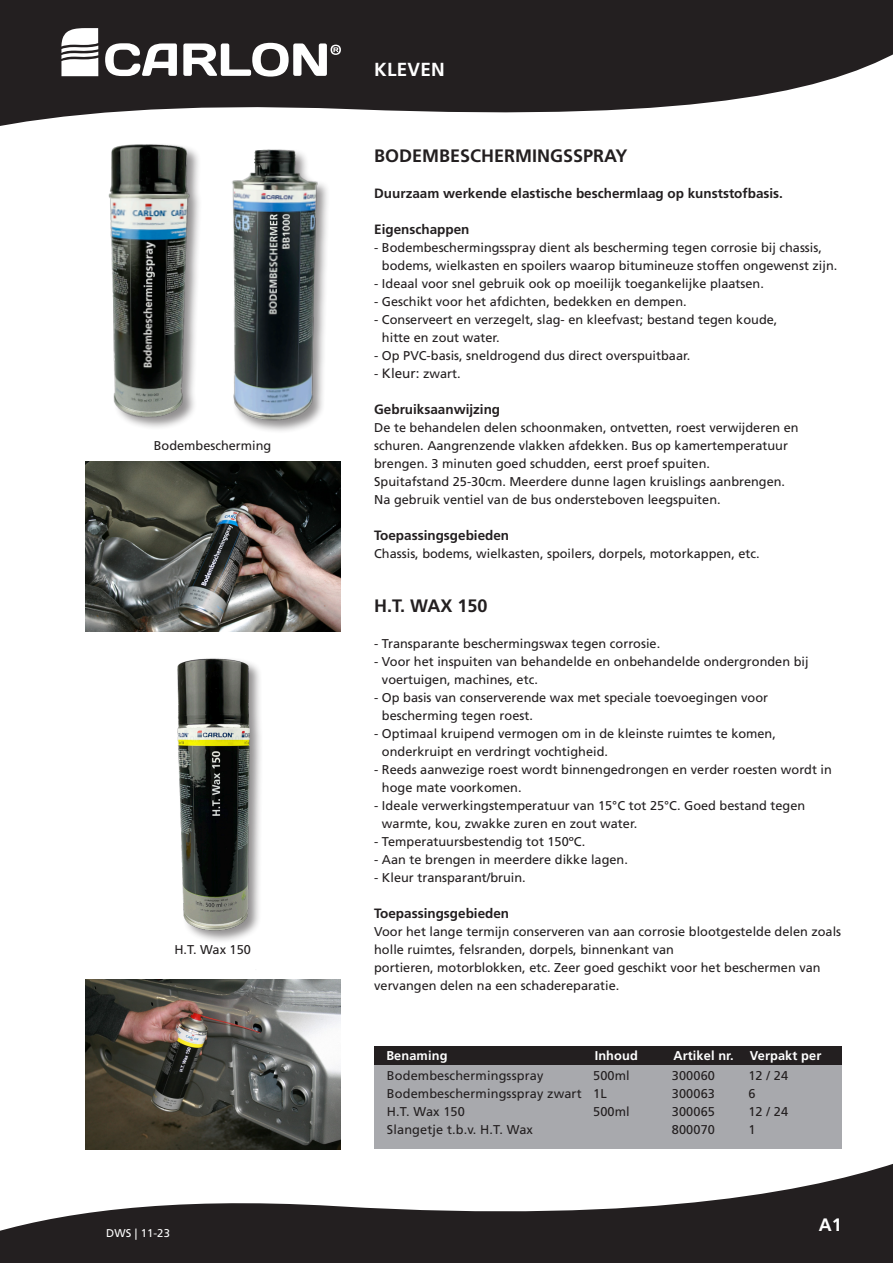
<style>
.page{position:relative;width:893px;height:1263px;background:#fff}
.page>*{position:absolute;margin:0;border:0;box-sizing:border-box;transform-origin:0 0}
.t1{font:700 18.9px "Frutiger LT Std";color:#fff}
.naam{font:700 18px "Frutiger LT Std";color:#231f20}
.t2{font:700 18px "Frutiger LT Std";color:#fff}
.vet{font:700 13.5px "Frutiger LT Std";color:#231f20}
.omschrijving{font:12.75px/18px "Frutiger LT Std";color:#231f20}
.t3{font:700 12.75px "Frutiger LT Std";letter-spacing:.01em;color:#fff}
.t4{font:11.25px "Frutiger LT Std";letter-spacing:.01em;color:#fff}
.s1{font-size:13.5px}
</style>
<div class="page">
<svg style="left:0;top:1164px;width:893px;height:99px;fill:#231f20"></svg>
<svg style="left:0;top:0;width:893px;height:126px;fill:#231f20"></svg>
<div style="left:374px;top:60px;width:84px;height:30px;background:#231f20"></div>
<div style="left:60px;top:26px;width:294px;height:65px;background:#231f20"></div>
<svg style="left:105px;top:43px;width:72px;height:33px"></svg>
<svg style="left:183px;top:43px;width:158px;height:34px"></svg>
<svg style="left:61px;top:28px;width:37px;height:48px;background:#d2d1d1"></svg>
<img style="left:108px;top:144px;width:91px;height:284px">
<img style="left:232px;top:149px;width:95px;height:282px">
<div style="left:374px;top:1046px;width:468px;height:102px;background:#a8a9ad"></div>
<div style="left:374px;top:1046px;width:468px;height:18px;background:#231f20"></div>
<img style="left:177px;top:658px;width:84px;height:296px">
<img style="left:85px;top:979px;width:255px;height:170px">
<img style="left:85px;top:461px;width:255px;height:170px">
<p class="omschrijving" style="left:154px;top:437px;width:119px">Bodembescherming</p>
<p class="omschrijving" style="left:174px;top:941px;width:78px">H.T. Wax 150</p>
<p class="t4" style="left:106px;top:1226px;width:65px">DWS | 11-23</p>
<p class="t1" style="left:374px;top:58px;width:13px">KLEVEN</p>
<p class="naam" style="left:374px;top:145px;width:255px">BODEMBESCHERMINGSSPRAY</p>
<p class="vet" style="left:374px;top:185px;width:410px">Duurzaam werkende elastische beschermlaag op kunststofbasis.</p>
<p class="vet" style="left:374px;top:221px;width:97px">Eigenschappen</p>
<p class="omschrijving" style="left:382px;top:239px;width:457px;text-indent:-8px">- Bodembeschermingsspray dient als bescherming tegen corrosie bij chassis, bodems, wielkasten en spoilers waarop bitumineuze stoffen ongewenst zijn.</p>
<p class="omschrijving" style="left:374px;top:275px;width:391px">- Ideaal voor snel gebruik ook op moeilijk toegankelijke plaatsen.</p>
<p class="omschrijving" style="left:374px;top:293px;width:314px">- Geschikt voor het afdichten, bedekken en dempen.</p>
<p class="omschrijving" style="left:382px;top:311px;width:397px;text-indent:-8px">- Conserveert en verzegelt, slag- en kleefvast; bestand tegen koude, hitte en zout water.</p>
<p class="omschrijving" style="left:374px;top:347px;width:318px">- Op PVC-basis, sneldrogend dus direct overspuitbaar.</p>
<p class="omschrijving" style="left:374px;top:365px;width:88px">- <span class="s1">Kleur:</span> zwart.</p>
<p class="vet" style="left:374px;top:401px;width:128px">Gebruiksaanwijzing</p>
<p class="omschrijving" style="left:374px;top:419px;width:426px">De te behandelen delen schoonmaken, ontvetten, roest verwijderen en schuren. Aangrenzende vlakken afdekken. Bus op kamertemperatuur brengen. 3 minuten goed schudden, eerst proef spuiten.<br>Spuitafstand 25-30cm. Meerdere dunne lagen kruislings aanbrengen.<br>Na gebruik ventiel van de bus ondersteboven leegspuiten.</p>
<p class="vet" style="left:374px;top:527px;width:137px">Toepassingsgebieden</p>
<p class="omschrijving" style="left:374px;top:545px;width:387px">Chassis, bodems, wielkasten, spoilers, dorpels, motorkappen, etc.</p>
<p class="naam" style="left:374px;top:595px;width:115px">H.T. WAX 150</p>
<p class="omschrijving" style="left:374px;top:635px;width:287px">- Transparante beschermingswax tegen corrosie.</p>
<p class="omschrijving" style="left:382px;top:653px;width:428px;text-indent:-8px">- Voor het inspuiten van behandelde en onbehandelde ondergronden bij voertuigen, machines, etc.</p>
<p class="omschrijving" style="left:382px;top:689px;width:388px;text-indent:-8px">- Op basis van conserverende wax met speciale toevoegingen voor bescherming tegen roest.</p>
<p class="omschrijving" style="left:382px;top:725px;width:395px;text-indent:-8px">- Optimaal kruipend vermogen om in de kleinste ruimtes te komen, onderkruipt en verdringt vochtigheid.</p>
<p class="omschrijving" style="left:382px;top:761px;width:451px;text-indent:-8px">- Reeds aanwezige roest wordt binnengedrongen en verder roesten wordt in hoge mate voorkomen.</p>
<p class="omschrijving" style="left:382px;top:797px;width:425px;text-indent:-8px">- Ideale verwerkingstemperatuur van 15°C tot 25°C. Goed bestand tegen warmte, kou, zwakke zuren en zout water.</p>
<p class="omschrijving" style="left:374px;top:833px;width:213px">- Temperatuursbestendig tot 150ºC.</p>
<p class="omschrijving" style="left:374px;top:851px;width:255px">- Aan te brengen in meerdere dikke lagen.</p>
<p class="omschrijving" style="left:374px;top:869px;width:153px">- Kleur transparant/bruin.</p>
<p class="vet" style="left:374px;top:905px;width:137px">Toepassingsgebieden</p>
<p class="omschrijving" style="left:374px;top:923px;width:469px">Voor het lange termijn conserveren van aan corrosie blootgestelde delen zoals holle ruimtes, felsranden, dorpels, binnenkant van</p>
<p class="omschrijving" style="left:374px;top:959px;width:448px">portieren, motorblokken, etc. Zeer goed geschikt voor het beschermen van vervangen delen na een schadereparatie.</p>
<p class="t3" style="left:386px;top:1048px;width:63px">Benaming</p>
<p class="t3" style="left:595px;top:1048px;width:45px">Inhoud</p>
<p class="t3" style="left:673px;top:1048px;width:62px">Artikel nr.</p>
<p class="t3" style="left:750px;top:1048px;width:73px">Verpakt per</p>
<p class="omschrijving" style="left:387px;top:1067px;width:158px">Bodembeschermingsspray</p>
<p class="omschrijving" style="left:593px;top:1067px;width:38px">500ml</p>
<p class="omschrijving" style="left:672px;top:1067px;width:45px">300060</p>
<p class="omschrijving" style="left:748px;top:1067px;width:41px">12 / 24</p>
<p class="omschrijving" style="left:387px;top:1085px;width:221px">Bodembeschermingsspray zwart 1L</p>
<p class="omschrijving" style="left:672px;top:1085px;width:45px">300063</p>
<p class="omschrijving" style="left:748px;top:1085px;width:9px">6</p>
<p class="omschrijving" style="left:387px;top:1103px;width:79px">H.T. Wax 150</p>
<p class="omschrijving" style="left:593px;top:1103px;width:38px">500ml</p>
<p class="omschrijving" style="left:672px;top:1103px;width:45px">300065</p>
<p class="omschrijving" style="left:748px;top:1103px;width:41px">12 / 24</p>
<p class="omschrijving" style="left:387px;top:1121px;width:147px">Slangetje t.b.v. H.T. Wax</p>
<p class="omschrijving" style="left:672px;top:1121px;width:45px">800070</p>
<p class="omschrijving" style="left:748px;top:1121px;width:9px">1</p>
<p class="t2" style="left:819px;top:1214px;width:25px">A1</p>
</div>
